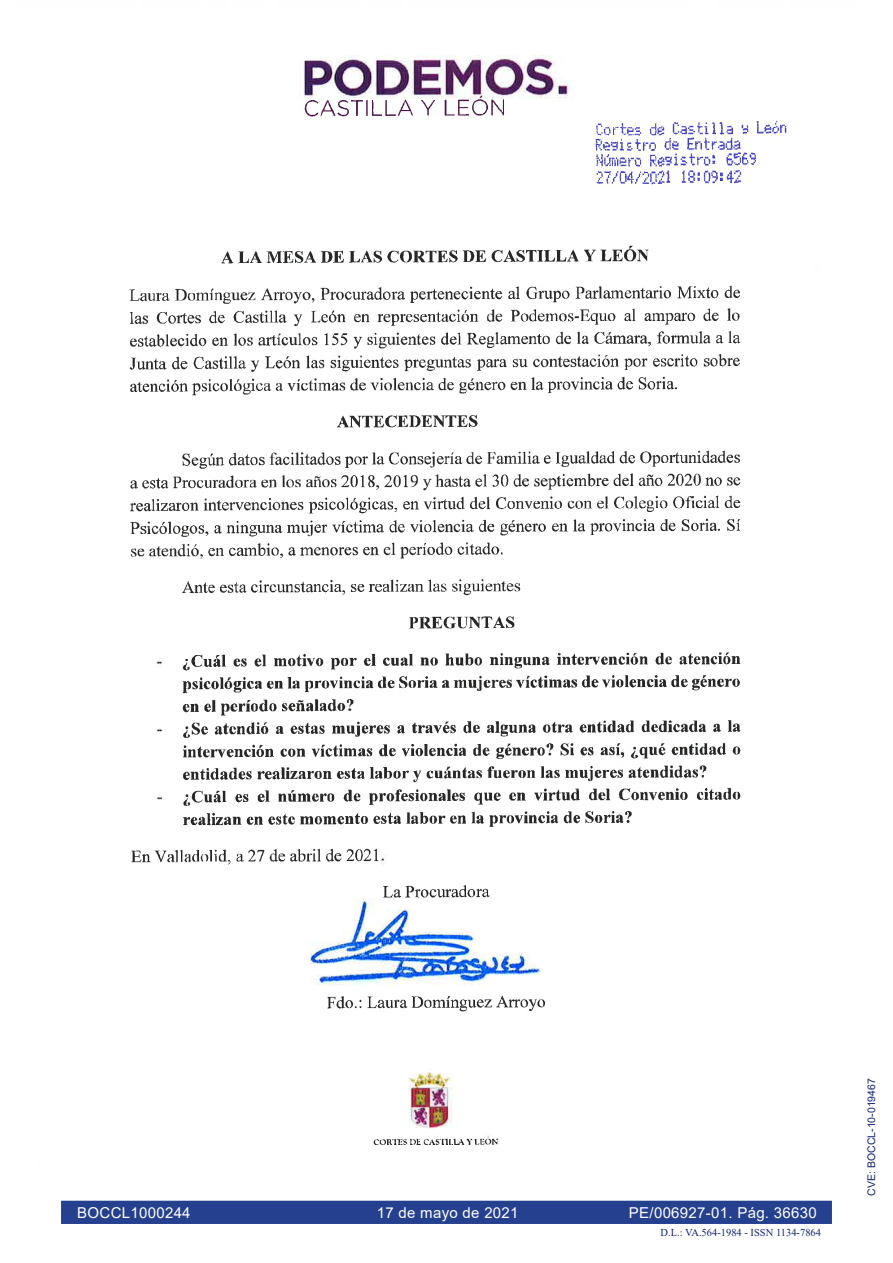
<style>
.page{position:relative;width:893px;height:1263px;background:#fff}
.page>*{position:absolute;margin:0;border:0;box-sizing:border-box;transform-origin:0 0}
.E_CVE{font:15px "Arial";letter-spacing:.02em;color:#fff}
.t1{font:10.5px "Times New Roman";color:#132477}
.t2{font:10.5px "Arial";color:#132477}
</style>
<div class="page">
<div style="left:60px;top:1200px;width:773px;height:25px;background:#25408f"></div>
<div style="left:60px;top:1199px;width:773px;height:26px;border:2px solid #fff"></div>
<img style="left:305px;top:59px;width:263px;height:57px">
<img style="left:595px;top:120px;width:192px;height:65px">
<img style="left:130px;top:245px;width:610px;height:899px">
<p class="E_CVE" style="left:77px;top:1202px;width:115px">BOCCL1000244</p>
<p class="E_CVE" style="left:377px;top:1202px;width:143px">17 de mayo de 2021</p>
<p class="E_CVE" style="left:629px;top:1202px;width:189px">PE/006927-01. Pág. 36630</p>
<p class="t1" style="left:661px;top:1225px;width:162px">D.L.: VA.564-1984 - ISSN 1134-7864</p>
<p class="t2" style="left:864px;top:1195px;width:119px;rotate:-90deg">CVE: BOCCL-10-019467</p>
</div>
